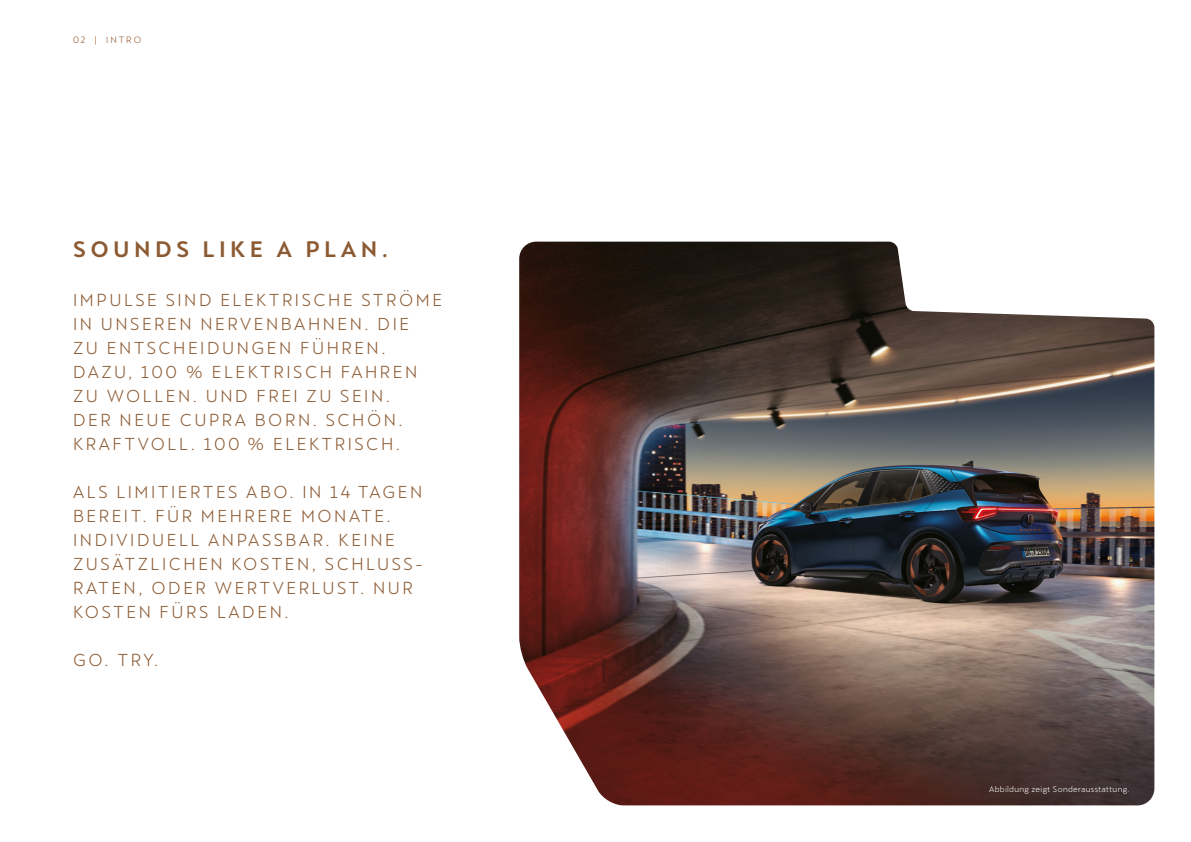
<style>
.page{position:relative;width:1191px;height:842px;background:#fff}
.page>*{position:absolute;margin:0;border:0;box-sizing:border-box;transform-origin:0 0}
.t1{font:500 22px "Cupra";letter-spacing:.2em;color:#8c5a32}
.t2{font:17px/24px "Cupra";letter-spacing:.15em;color:#8c5a32}
.t3{font:9px "Cupra";letter-spacing:.21em;color:#96552a}
.t4{font:8px "Cupra";letter-spacing:.045em;color:#fff}
</style>
<div class="page">
<img style="left:519px;top:242px;width:635px;height:563px">
<p class="t3" style="left:73px;top:31px;width:70px">02 | INTRO</p>
<p class="t1" style="left:73px;top:237px;width:316px">SOUNDS LIKE A PLAN.</p>
<p class="t2" style="left:73px;top:285px;width:370px">IMPULSE SIND ELEKTRISCHE STRÖME<br>IN UNSEREN NERVENBAHNEN. DIE<br>ZU ENTSCHEIDUNGEN FÜHREN.<br>DAZU, 100 % ELEKTRISCH FAHREN<br>ZU WOLLEN. UND FREI ZU SEIN.<br>DER NEUE CUPRA BORN. SCHÖN.<br>KRAFTVOLL. 100 % ELEKTRISCH.</p>
<p class="t2" style="left:73px;top:477px;width:351px">ALS LIMITIERTES ABO. IN 14 TAGEN<br>BEREIT. FÜR MEHRERE MONATE.<br>INDIVIDUELL ANPASSBAR. KEINE<br>ZUSÄTZLICHEN KOSTEN, SCHLUSS-<br>RATEN, ODER WERTVERLUST. NUR<br>KOSTEN FÜRS LADEN.</p>
<p class="t2" style="left:73px;top:645px;width:87px">GO. TRY.</p>
<p class="t4" style="left:989px;top:782px;width:142px">Abbildung zeigt Sonderausstattung.</p>
</div>
